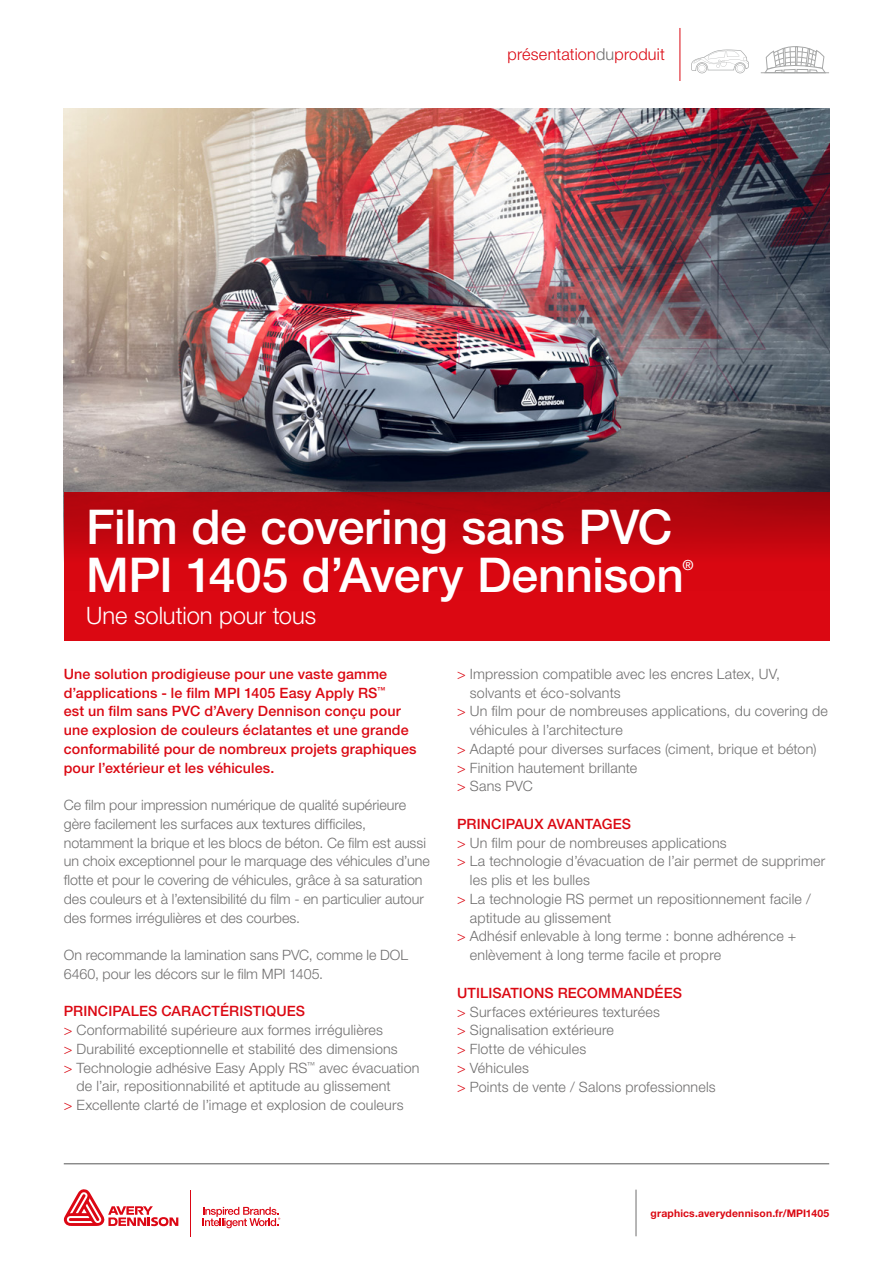
<style>
.page{position:relative;width:893px;height:1263px;background:#fff}
.page>*{position:absolute;margin:0;border:0;box-sizing:border-box;transform-origin:0 0}
.t1{font:500 48px/48px "Helvetica Neue LT Std";letter-spacing:-.005em;color:#fff}
.t2{font:300 24px "Helvetica Neue LT Std";letter-spacing:-.005em;color:#fff}
.t3{font:300 16.35px "Helvetica Neue LT Std";letter-spacing:.01em;color:#db0812}
.t4{font:300 14.25px/18.8px "Helvetica Neue LT Std";letter-spacing:.01em;color:#706f6f}
.t5{font:500 14.25px/18.8px "Helvetica Neue LT Std";letter-spacing:.01em;color:#db0812}
.t6{font:500 13.95px "Helvetica Neue LT Std";color:#fff}
.t7{font:700 10.5px "Helvetica Neue LT Std";letter-spacing:.015em;color:#db0812}
.s1{color:#706f6f}
.s2{color:#db0812}
.s3{font-weight:500;color:#db0812}
</style>
<div class="page">
<hr style="left:64px;top:1163px;width:765px;height:1px;background:#575756">
<hr style="left:636px;top:1189px;width:1px;height:47px;background:#706f6f">
<hr style="left:680px;top:28px;width:1px;height:53px;background:#db0812">
<hr style="left:190px;top:1190px;width:1px;height:46px;background:#dc0714">
<svg style="left:64px;top:1189px;width:114px;height:37px"></svg>
<svg style="left:203px;top:1207px;width:77px;height:21px"></svg>
<svg style="left:691px;top:50px;width:58px;height:23px"></svg>
<svg style="left:764px;top:46px;width:63px;height:28px"></svg>
<hr style="left:761px;top:72px;width:68px;height:1px;background:#a7a8a8">
<img style="left:64px;top:109px;width:765px;height:383px">
<div style="left:64px;top:492px;width:765px;height:149px;background:linear-gradient(to bottom,#b3060e,#e80813)"></div>
<p class="t3" style="left:507px;top:44px;width:159px">présentation<span class="s1">du</span>produit</p>
<h1 class="t1" style="left:86px;top:502px;width:599px">Film de covering sans PVC<br>MPI 1405 d’Avery Dennison</h1>
<p class="t6" style="left:682px;top:556px;width:13px">®</p>
<h2 class="t2" style="left:86px;top:601px;width:231px">Une solution pour tous</h2>
<p class="t5" style="left:64px;top:664px;width:354px">Une solution prodigieuse pour une vaste gamme d’applications - le film MPI 1405 Easy Apply RS<sup>™<br></sup>est un film sans PVC d’Avery Dennison conçu pour une explosion de couleurs éclatantes et une grande conformabilité pour de nombreux projets graphiques pour l’extérieur et les véhicules.</p>
<p class="t4" style="left:64px;top:795px;width:368px">Ce film pour impression numérique de qualité supérieure gère facilement les surfaces aux textures difficiles, notamment la brique et les blocs de béton. Ce film est aussi un choix exceptionnel pour le marquage des véhicules d’une flotte et pour le covering de véhicules, grâce à sa saturation des couleurs et à l’extensibilité du film - en particulier autour des formes irrégulières et des courbes.</p>
<p class="t4" style="left:64px;top:945px;width:346px">On recommande la lamination sans PVC, comme le DOL<br>6460, pour les décors sur le film MPI 1405.</p>
<p class="t5" style="left:64px;top:1002px;width:243px">PRINCIPALES CARACTÉRISTIQUES</p>
<p class="t4" style="left:64px;top:1020px;width:321px"><span class="s2">&gt;</span> Conformabilité supérieure aux formes irrégulières</p>
<p class="t4" style="left:64px;top:1039px;width:336px"><span class="s2">&gt;</span> Durabilité exceptionnelle et stabilité des dimensions</p>
<p class="t4" style="left:64px;top:1058px;width:357px"><span class="s2">&gt;</span> Technologie adhésive Easy Apply RS<sup>™</sup> avec évacuation</p>
<p class="t4" style="left:77px;top:1077px;width:316px">de l’air, repositionnabilité et aptitude au glissement</p>
<p class="t4" style="left:64px;top:1095px;width:341px"><span class="s2">&gt;</span> Excellente clarté de l’image et explosion de couleurs</p>
<p class="t4" style="left:457px;top:664px;width:325px"><span class="s2">&gt;</span> Impression compatible avec les encres Latex, UV,</p>
<p class="t4" style="left:470px;top:683px;width:152px">solvants et éco-solvants</p>
<p class="t4" style="left:457px;top:702px;width:372px"><span class="s2">&gt;</span> Un film pour de nombreuses applications, du covering de</p>
<p class="t4" style="left:470px;top:720px;width:154px">véhicules à l’architecture</p>
<p class="t4" style="left:457px;top:739px;width:361px"><span class="s2">&gt;</span> Adapté pour diverses surfaces (ciment, brique et béton)</p>
<p class="t4" style="left:457px;top:758px;width:182px"><span class="s2">&gt;</span> Finition hautement brillante</p>
<p class="t4" style="left:457px;top:777px;width:77px"><span class="s2">&gt;</span> Sans PVC</p>
<p class="t5" style="left:457px;top:814px;width:175px">PRINCIPAUX AVANTAGES</p>
<p class="t4" style="left:457px;top:833px;width:271px"><span class="s2">&gt;</span> Un film pour de nombreuses applications</p>
<p class="t4" style="left:457px;top:852px;width:370px"><span class="s2">&gt;</span> La technologie d’évacuation de l’air permet de supprimer</p>
<p class="t4" style="left:470px;top:870px;width:122px">les plis et les bulles</p>
<p class="t4" style="left:457px;top:889px;width:355px"><span class="s2">&gt;</span> La technologie RS permet un repositionnement facile /</p>
<p class="t4" style="left:470px;top:908px;width:143px">aptitude au glissement</p>
<p class="t4" style="left:457px;top:927px;width:341px"><span class="s2">&gt;</span> Adhésif enlevable à long terme : bonne adhérence +</p>
<p class="t4" style="left:470px;top:945px;width:253px">enlèvement à long terme facile et propre</p>
<p class="t4" style="left:457px;top:983px;width:260px"><span class="s3">UTILISATIONS RECOMMANDÉES<br></span><span class="s2">&gt;</span> Surfaces extérieures texturées<br><span class="s2">&gt;</span> Signalisation extérieure<br><span class="s2">&gt;</span> Flotte de véhicules<br><span class="s2">&gt;</span> Véhicules<br><span class="s2">&gt;</span> Points de vente / Salons professionnels</p>
<p class="t7" style="left:651px;top:1206px;width:180px">graphics.averydennison.fr/MPI1405</p>
</div>
